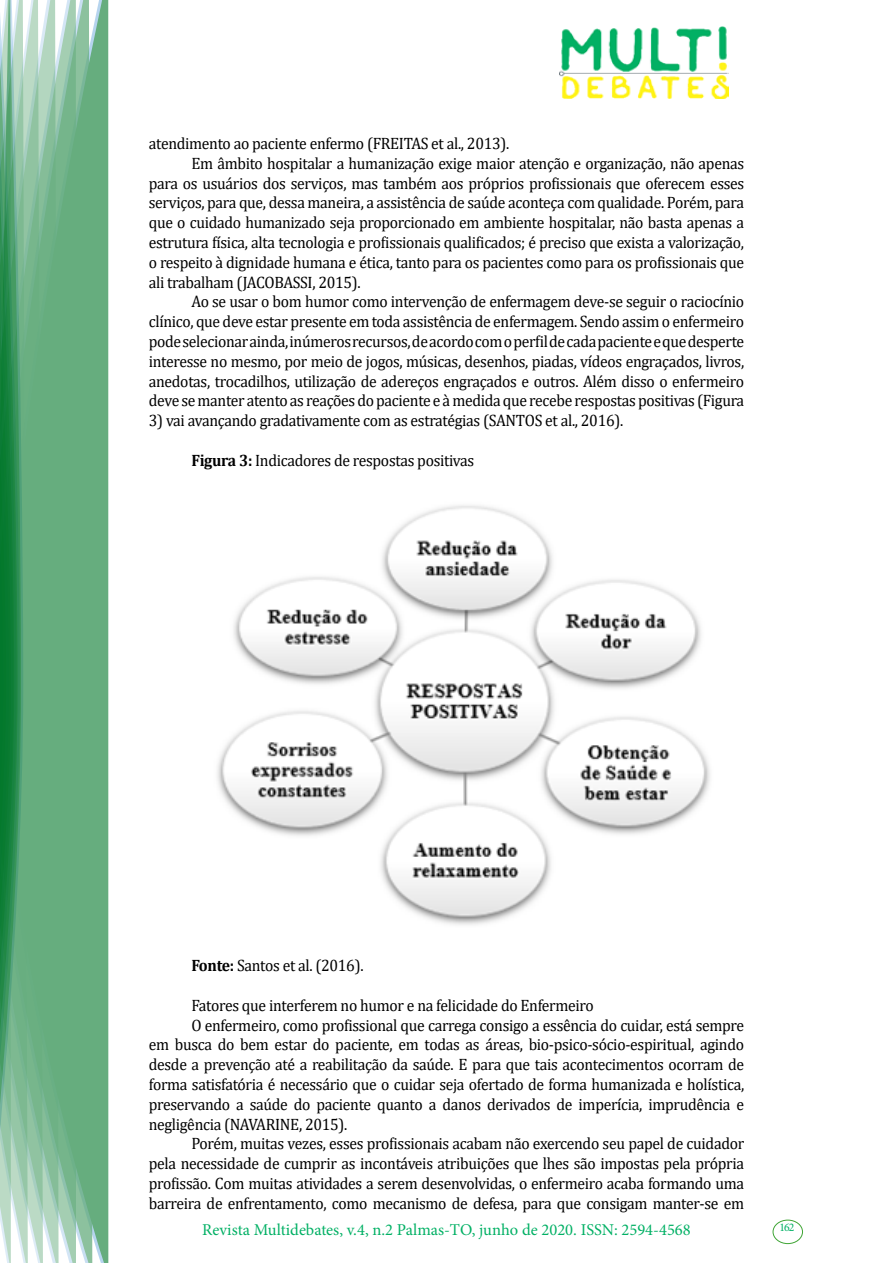
<style>
.page{position:relative;width:893px;height:1263px;background:#fff}
.page>*{position:absolute;margin:0;border:0;box-sizing:border-box;transform-origin:0 0}
.t1{font:16.5px "Cambria";letter-spacing:-.02em;color:#000;scale:.95 1}
.t2{font:16.5px "Minion Pro";color:#00b064}
.t3{font:11.7px "Minion Pro";color:#00b064}
.s1{font-weight:700}
</style>
<div class="page">
<img style="left:559px;top:26px;width:169px;height:72px">
<div style="left:95px;top:0;width:14px;height:1263px;background:#66ad7e"></div>
<svg style="left:79px;top:0;width:16px;height:1263px;background:#6cb083"></svg>
<svg style="left:62px;top:0;width:17px;height:1263px;background:#6fb287"></svg>
<svg style="left:45px;top:0;width:17px;height:1263px;background:#77b68d"></svg>
<svg style="left:30px;top:0;width:15px;height:1263px;background:#7bb891"></svg>
<svg style="left:0;top:0;width:30px;height:1263px;background:#5ba779"></svg>
<div style="left:772px;top:1219px;width:31px;height:25px;border:1px solid #3fa535;border-radius:50%"></div>
<img style="left:217px;top:505px;width:493px;height:420px">
<p class="t1" style="left:149px;top:134px;width:381px">atendimento ao paciente enfermo (FREITAS et al., 2013).</p>
<p class="t1" style="left:191px;top:153px;width:583px">Em âmbito hospitalar a humanização exige maior atenção e organização, não apenas</p>
<p class="t1" style="left:149px;top:173px;width:628px">para os usuários dos serviços, mas também aos próprios profissionais que oferecem esses</p>
<p class="t1" style="left:149px;top:193px;width:628px">serviços, para que, dessa maneira, a assistência de saúde aconteça com qualidade. Porém, para</p>
<p class="t1" style="left:149px;top:213px;width:628px">que o cuidado humanizado seja proporcionado em ambiente hospitalar, não basta apenas a</p>
<p class="t1" style="left:149px;top:233px;width:628px">estrutura física, alta tecnologia e profissionais qualificados; é preciso que exista a valorização,</p>
<p class="t1" style="left:149px;top:252px;width:628px">o respeito à dignidade humana e ética, tanto para os pacientes como para os profissionais que</p>
<p class="t1" style="left:149px;top:272px;width:225px">ali trabalham (JACOBASSI, 2015).</p>
<p class="t1" style="left:191px;top:292px;width:583px">Ao se usar o bom humor como intervenção de enfermagem deve-se seguir o raciocínio</p>
<p class="t1" style="left:149px;top:312px;width:628px">clínico, que deve estar presente em toda assistência de enfermagem. Sendo assim o enfermeiro</p>
<p class="t1" style="left:149px;top:332px;width:628px">pode selecionar ainda, inúmeros recursos, de acordo com o perfil de cada paciente e que desperte</p>
<p class="t1" style="left:149px;top:351px;width:628px">interesse no mesmo, por meio de jogos, músicas, desenhos, piadas, vídeos engraçados, livros,</p>
<p class="t1" style="left:149px;top:371px;width:628px">anedotas, trocadilhos, utilização de adereços engraçados e outros. Além disso o enfermeiro</p>
<p class="t1" style="left:149px;top:391px;width:628px">deve se manter atento as reações do paciente e à medida que recebe respostas positivas (Figura</p>
<p class="t1" style="left:149px;top:411px;width:501px">3) vai avançando gradativamente com as estratégias (SANTOS et al., 2016).</p>
<p class="t1" style="left:191px;top:450px;width:299px"><span class="s1">Figura 3:</span> Indicadores de respostas positivas</p>
<p class="t1" style="left:191px;top:956px;width:183px"><span class="s1">Fonte:</span> Santos et al. (2016).</p>
<p class="t1" style="left:191px;top:995px;width:425px">Fatores que interferem no humor e na felicidade do Enfermeiro</p>
<p class="t1" style="left:191px;top:1015px;width:583px">O enfermeiro, como profissional que carrega consigo a essência do cuidar, está sempre</p>
<p class="t1" style="left:149px;top:1035px;width:628px">em busca do bem estar do paciente, em todas as áreas, bio-psico-sócio-espiritual, agindo</p>
<p class="t1" style="left:149px;top:1055px;width:628px">desde a prevenção até a reabilitação da saúde. E para que tais acontecimentos ocorram de</p>
<p class="t1" style="left:149px;top:1074px;width:628px">forma satisfatória é necessário que o cuidar seja ofertado de forma humanizada e holística,</p>
<p class="t1" style="left:149px;top:1094px;width:628px">preservando a saúde do paciente quanto a danos derivados de imperícia, imprudência e</p>
<p class="t1" style="left:149px;top:1114px;width:211px">negligência (NAVARINE, 2015).</p>
<p class="t1" style="left:191px;top:1134px;width:583px">Porém, muitas vezes, esses profissionais acabam não exercendo seu papel de cuidador</p>
<p class="t1" style="left:149px;top:1154px;width:628px">pela necessidade de cumprir as incontáveis atribuições que lhes são impostas pela própria</p>
<p class="t1" style="left:149px;top:1173px;width:628px">profissão. Com muitas atividades a serem desenvolvidas, o enfermeiro acaba formando uma</p>
<p class="t1" style="left:149px;top:1193px;width:628px">barreira de enfrentamento, como mecanismo de defesa, para que consigam manter-se em</p>
<p class="t2" style="left:202px;top:1218px;width:490px">Revista Multidebates, v.4, n.2 Palmas-TO, junho de 2020. ISSN: 2594-4568</p>
<p class="t3" style="left:779px;top:1219px;width:16px">162</p>
</div>
